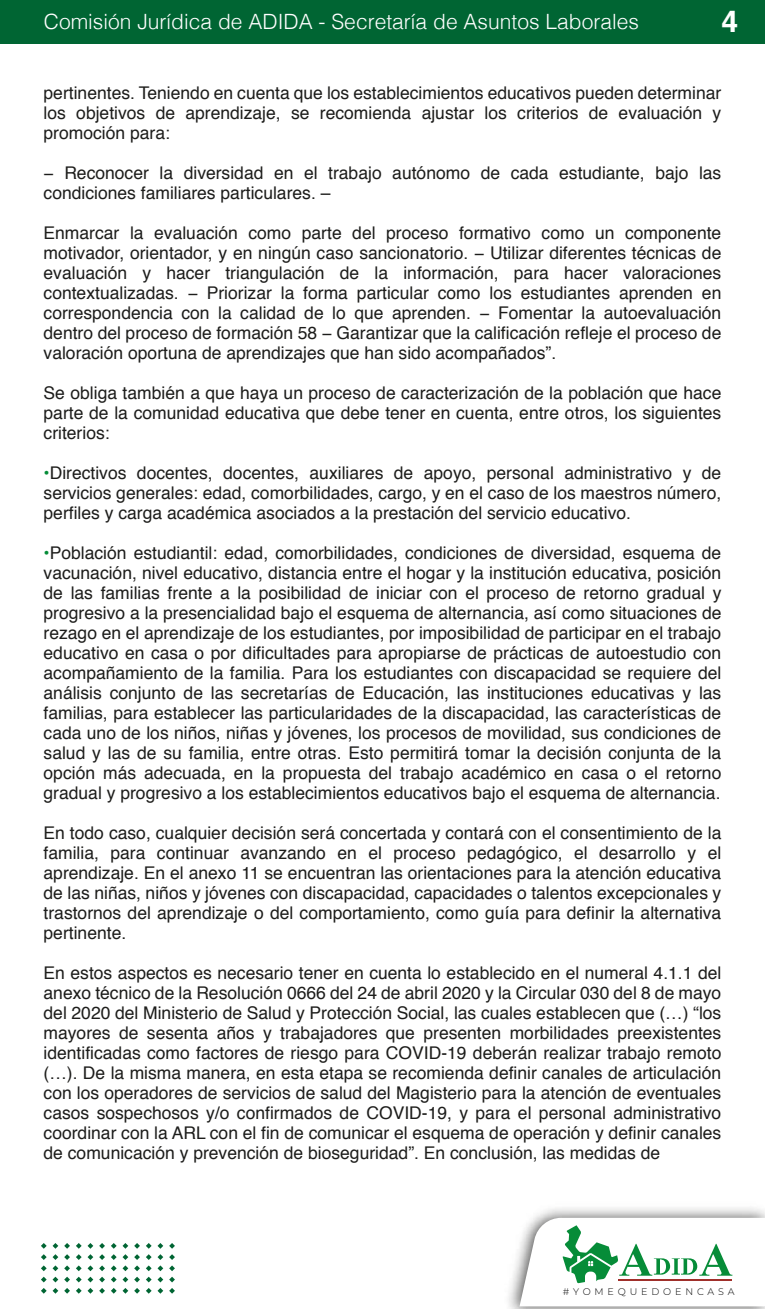
<style>
.page{position:relative;width:765px;height:1309px;background:#fff}
.page>*{position:absolute;margin:0;border:0;box-sizing:border-box;transform-origin:0 0}
.t1{font:700 30.12px "Helvetica";color:#fff}
.t2{font:300 21px "Helvetica";color:#fff}
.t3{font:17.5px/20px "Helvetica";color:#1d1d1b;text-align:justify}
.t4{font:300 9.62px "Montserrat";letter-spacing:.4em;color:#010101}
.s1{color:#068c38}
</style>
<div class="page">
<img style="left:508px;top:1208px;width:257px;height:101px">
<svg style="left:520px;top:1218px;width:245px;height:88px"></svg>
<svg style="left:123px;top:1277px;width:5px;height:5px"></svg>
<svg style="left:134px;top:1277px;width:6px;height:5px"></svg>
<svg style="left:111px;top:1277px;width:6px;height:5px"></svg>
<svg style="left:146px;top:1277px;width:6px;height:5px"></svg>
<svg style="left:88px;top:1277px;width:5px;height:5px"></svg>
<svg style="left:99px;top:1277px;width:6px;height:5px"></svg>
<svg style="left:158px;top:1277px;width:5px;height:5px"></svg>
<svg style="left:76px;top:1277px;width:6px;height:5px"></svg>
<svg style="left:169px;top:1277px;width:6px;height:5px"></svg>
<svg style="left:134px;top:1288px;width:6px;height:6px"></svg>
<svg style="left:88px;top:1288px;width:5px;height:6px"></svg>
<svg style="left:99px;top:1288px;width:6px;height:6px"></svg>
<svg style="left:111px;top:1288px;width:6px;height:6px"></svg>
<svg style="left:123px;top:1288px;width:5px;height:6px"></svg>
<svg style="left:76px;top:1288px;width:6px;height:6px"></svg>
<svg style="left:41px;top:1288px;width:6px;height:6px"></svg>
<svg style="left:64px;top:1288px;width:6px;height:6px"></svg>
<svg style="left:146px;top:1288px;width:6px;height:6px"></svg>
<svg style="left:169px;top:1288px;width:6px;height:6px"></svg>
<svg style="left:41px;top:1277px;width:6px;height:5px"></svg>
<svg style="left:53px;top:1277px;width:5px;height:5px"></svg>
<svg style="left:158px;top:1288px;width:5px;height:6px"></svg>
<svg style="left:64px;top:1277px;width:6px;height:5px"></svg>
<svg style="left:53px;top:1288px;width:5px;height:6px"></svg>
<svg style="left:99px;top:1243px;width:6px;height:28px"></svg>
<svg style="left:169px;top:1243px;width:6px;height:28px"></svg>
<svg style="left:158px;top:1243px;width:5px;height:28px"></svg>
<svg style="left:41px;top:1243px;width:6px;height:28px"></svg>
<svg style="left:53px;top:1243px;width:5px;height:28px"></svg>
<svg style="left:146px;top:1243px;width:6px;height:28px"></svg>
<svg style="left:64px;top:1243px;width:6px;height:28px"></svg>
<svg style="left:134px;top:1243px;width:6px;height:28px"></svg>
<svg style="left:123px;top:1243px;width:5px;height:28px"></svg>
<svg style="left:111px;top:1243px;width:6px;height:28px"></svg>
<svg style="left:76px;top:1243px;width:6px;height:28px"></svg>
<svg style="left:88px;top:1243px;width:5px;height:28px"></svg>
<div style="left:0;top:0;width:765px;height:43px;background:#006533"></div>
<p class="t2" style="left:44px;top:4px;width:597px">Comisión Jurídica de ADIDA - Secretaría de Asuntos Laborales</p>
<h1 class="t1" style="left:721px;top:-3px;width:18px">4</h1>
<p class="t3" style="left:44px;top:83px;width:679px">pertinentes. Teniendo en cuenta que los establecimientos educativos pueden determinar los objetivos de aprendizaje, se recomienda ajustar los criterios de evaluación y promoción para:</p>
<p class="t3" style="left:44px;top:163px;width:679px">− Reconocer la diversidad en el trabajo autónomo de cada estudiante, bajo las condiciones familiares particulares. –</p>
<p class="t3" style="left:44px;top:223px;width:679px">Enmarcar la evaluación como parte del proceso formativo como un componente motivador, orientador, y en ningún caso sancionatorio. − Utilizar diferentes técnicas de evaluación y hacer triangulación de la información, para hacer valoraciones contextualizadas. − Priorizar la forma particular como los estudiantes aprenden en correspondencia con la calidad de lo que aprenden. − Fomentar la autoevaluación dentro del proceso de formación 58 − Garantizar que la calificación refleje el proceso de valoración oportuna de aprendizajes que han sido acompañados”.</p>
<p class="t3" style="left:44px;top:383px;width:679px">Se obliga también a que haya un proceso de caracterización de la población que hace parte de la comunidad educativa que debe tener en cuenta, entre otros, los siguientes criterios:</p>
<p class="t3" style="left:44px;top:463px;width:679px"><span class="s1">•</span>Directivos docentes, docentes, auxiliares de apoyo, personal administrativo y de servicios generales: edad, comorbilidades, cargo, y en el caso de los maestros número, perfiles y carga académica asociados a la prestación del servicio educativo.</p>
<p class="t3" style="left:44px;top:543px;width:679px"><span class="s1">•</span>Población estudiantil: edad, comorbilidades, condiciones de diversidad, esquema de vacunación, nivel educativo, distancia entre el hogar y la institución educativa, posición de las familias frente a la posibilidad de iniciar con el proceso de retorno gradual y progresivo a la presencialidad bajo el esquema de alternancia, así como situaciones de rezago en el aprendizaje de los estudiantes, por imposibilidad de participar en el trabajo educativo en casa o por dificultades para apropiarse de prácticas de autoestudio con acompañamiento de la familia. Para los estudiantes con discapacidad se requiere del análisis conjunto de las secretarías de Educación, las instituciones educativas y las familias, para establecer las particularidades de la discapacidad, las características de cada uno de los niños, niñas y jóvenes, los procesos de movilidad, sus condiciones de salud y las de su familia, entre otras. Esto permitirá tomar la decisión conjunta de la opción más adecuada, en la propuesta del trabajo académico en casa o el retorno gradual y progresivo a los establecimientos educativos bajo el esquema de alternancia.</p>
<p class="t3" style="left:44px;top:823px;width:679px">En todo caso, cualquier decisión será concertada y contará con el consentimiento de la familia, para continuar avanzando en el proceso pedagógico, el desarrollo y el aprendizaje. En el anexo 11 se encuentran las orientaciones para la atención educativa de las niñas, niños y jóvenes con discapacidad, capacidades o talentos excepcionales y trastornos del aprendizaje o del comportamiento, como guía para definir la alternativa pertinente.</p>
<p class="t3" style="left:44px;top:963px;width:679px">En estos aspectos es necesario tener en cuenta lo establecido en el numeral 4.1.1 del anexo técnico de la Resolución 0666 del 24 de abril 2020 y la Circular 030 del 8 de mayo del 2020 del Ministerio de Salud y Protección Social, las cuales establecen que (…) “los mayores de sesenta años y trabajadores que presenten morbilidades preexistentes identificadas como factores de riesgo para COVID-19 deberán realizar trabajo remoto (…). De la misma manera, en esta etapa se recomienda definir canales de articulación con los operadores de servicios de salud del Magisterio para la atención de eventuales casos sospechosos y/o confirmados de COVID-19, y para el personal administrativo coordinar con la ARL con el fin de comunicar el esquema de operación y definir canales de comunicación y prevención de bioseguridad”. En conclusión, las medidas de</p>
<p class="t4" style="left:563px;top:1285px;width:174px">#YOMEQUEDOENCASA</p>
</div>
